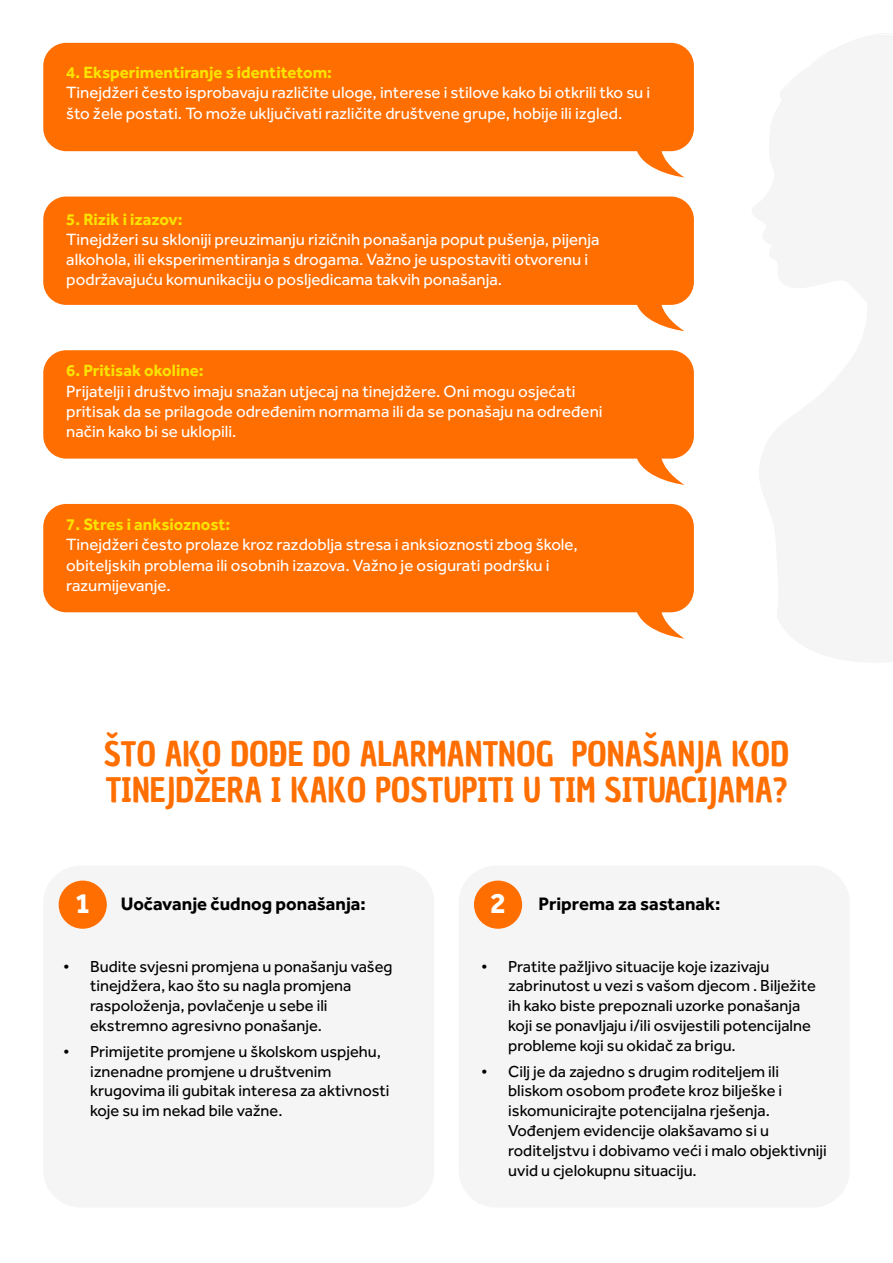
<style>
.page{position:relative;width:893px;height:1263px;background:#fff}
.page>*{position:absolute;margin:0;border:0;box-sizing:border-box;transform-origin:0 0}
.t1{font:33px/36px "Chau Philomene One";color:#ff6e00}
.t2{font:700 18.6px "Effra";color:#000}
.t3{font:16.95px/20.2px "Effra";color:#fff}
.t4{font:700 16.95px "Effra";color:#f9e300}
.t5{font:16.5px/19.8px "Effra";color:#000}
.s1{font-size:29.55px;color:#fff}
</style>
<div class="page">
<svg style="left:43px;top:43px;width:651px;height:134px;fill:#ff6e00"></svg>
<svg style="left:43px;top:350px;width:651px;height:135px;fill:#ff6e00"></svg>
<svg style="left:43px;top:197px;width:651px;height:134px;fill:#ff6e00"></svg>
<svg style="left:43px;top:504px;width:651px;height:135px;fill:#ff6e00"></svg>
<div style="left:43px;top:865px;width:391px;height:342px;background:#f5f5f5;border-radius:37px"></div>
<div style="left:59px;top:880px;width:48px;height:49px;background:#ff6e00;border-radius:50%"></div>
<div style="left:459px;top:865px;width:391px;height:342px;background:#f5f5f5;border-radius:37px"></div>
<div style="left:474px;top:880px;width:48px;height:49px;background:#ff6e00;border-radius:50%"></div>
<p class="t4" style="left:66px;top:62px;width:267px">4. Eksperimentiranje s identitetom:</p>
<p class="t3" style="left:66px;top:82px;width:585px">Tinejdžeri često isprobavaju različite uloge, interese i stilove kako bi otkrili tko su i što žele postati. To može uključivati različite društvene grupe, hobije ili izgled.</p>
<p class="t4" style="left:66px;top:209px;width:118px">5. Rizik i izazov:</p>
<p class="t3" style="left:66px;top:229px;width:535px">Tinejdžeri su skloniji preuzimanju rizičnih ponašanja poput pušenja, pijenja alkohola, ili eksperimentiranja s drogama. Važno je uspostaviti otvorenu i podržavajuću komunikaciju o posljedicama takvih ponašanja.</p>
<p class="t4" style="left:66px;top:360px;width:139px">6. Pritisak okoline:</p>
<p class="t3" style="left:66px;top:381px;width:538px">Prijatelji i društvo imaju snažan utjecaj na tinejdžere. Oni mogu osjećati pritisak da se prilagode određenim normama ili da se ponašaju na određeni način kako bi se uklopili.</p>
<p class="t4" style="left:66px;top:514px;width:166px">7. Stres i anksioznost:</p>
<p class="t3" style="left:66px;top:534px;width:513px">Tinejdžeri često prolaze kroz razdoblja stresa i anksioznosti zbog škole, obiteljskih problema ili osobnih izazova. Važno je osigurati podršku i razumijevanje.</p>
<h1 class="t1" style="left:104px;top:736px;width:687px">ŠTO AKO DOĐE DO ALARMANTNOG PONAŠANJA KOD<br>TINEJDŽERA I KAKO POSTUPITI U TIM SITUACIJAMA?</h1>
<p class="t2" style="left:75px;top:892px;width:293px"><span class="s1">1</span> Uočavanje čudnog ponašanja:</p>
<p class="t2" style="left:490px;top:892px;width:232px"><span class="s1">2</span> Priprema za sastanak:</p>
<p class="t5" style="left:90px;top:956px;width:304px;text-indent:-27px">• Budite svjesni promjena u ponašanju vašeg tinejdžera, kao što su nagla promjena raspoloženja, povlačenje u sebe ili ekstremno agresivno ponašanje.</p>
<p class="t5" style="left:90px;top:1041px;width:301px;text-indent:-27px">• Primijetite promjene u školskom uspjehu, iznenadne promjene u društvenim krugovima ili gubitak interesa za aktivnosti koje su im nekad bile važne.</p>
<p class="t5" style="left:508px;top:956px;width:309px;text-indent:-27px">• Pratite pažljivo situacije koje izazivaju zabrinutost u vezi s vašom djecom . Bilježite ih kako biste prepoznali uzorke ponašanja koji se ponavljaju i/ili osvijestili potencijalne probleme koji su okidač za brigu.</p>
<p class="t5" style="left:508px;top:1061px;width:320px;text-indent:-27px">• Cilj je da zajedno s drugim roditeljem ili bliskom osobom prođete kroz bilješke i iskomunicirajte potencijalna rješenja.<br>Vođenjem evidencije olakšavamo si u roditeljstvu i dobivamo veći i malo objektivniji uvid u cjelokupnu situaciju.</p>
</div>
